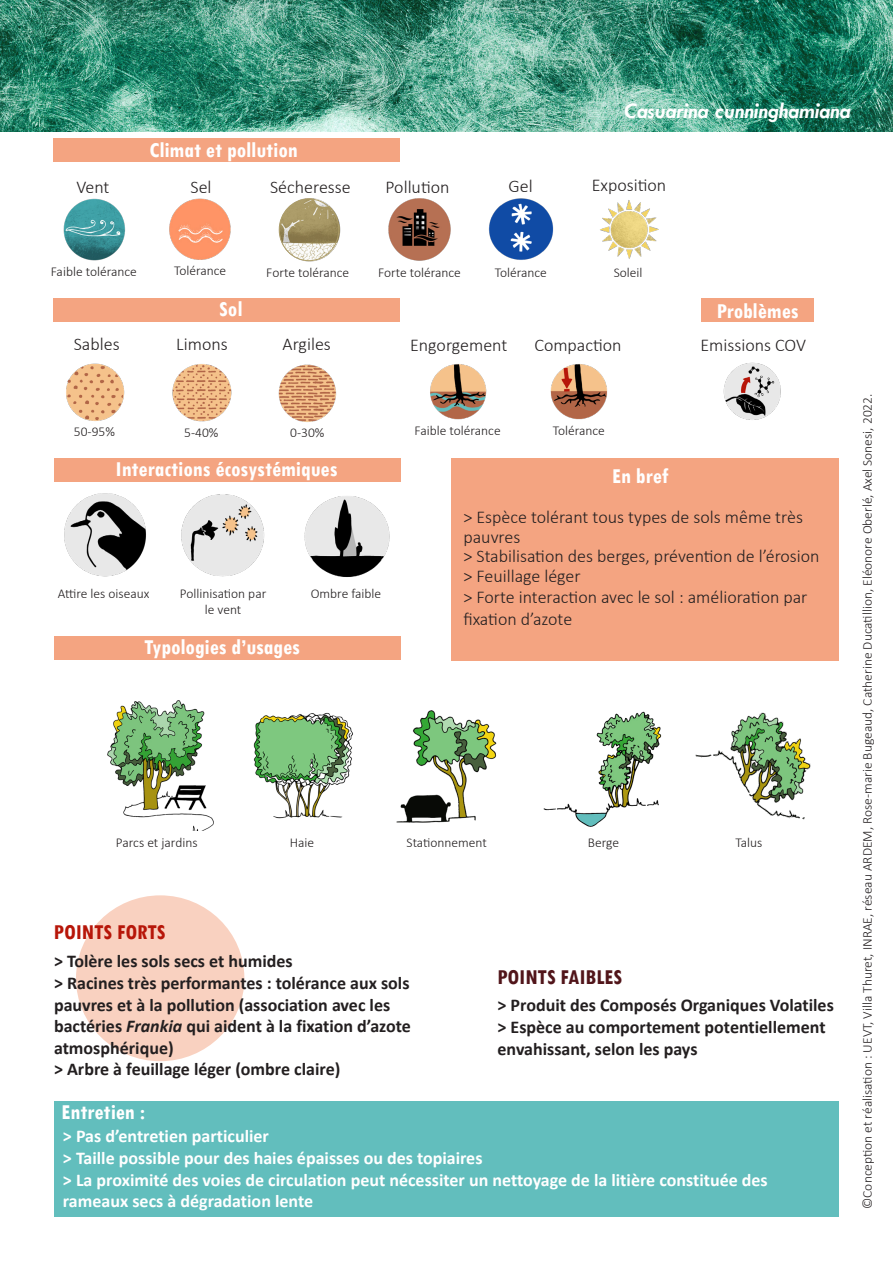
<style>
.page{position:relative;width:893px;height:1263px;background:#fff}
.page>*{position:absolute;margin:0;border:0;box-sizing:border-box;transform-origin:0 0}
.t1{font:700 condensed 22.5px "Tw Cen";color:#fff}
.t2{font:italic 700 22.5px "Tw Cen";color:#fff}
.t3{font:700 condensed 22.5px "Tw Cen";color:#51151a}
.t4{font:700 condensed 22.5px "Tw Cen";color:#b71609}
.t5{font:700 18px/21.6px "Calibri";color:#231f20}
.t6{font:300 18px/19.5px "Calibri";color:#231f20}
.t7{font:700 18px/21.6px "Calibri";color:#fff}
.t8{font:300 13.5px/16.2px "Calibri";color:#231f20;text-align:center}
.s1{font-style:italic}
</style>
<div class="page">
<img style="left:0;top:0;width:893px;height:131px">
<div style="left:54px;top:1101px;width:785px;height:115px;background:#62bebd"></div>
<div style="left:76px;top:895px;width:168px;height:166px;background:#f9d1c0;border-radius:50%"></div>
<div style="left:451px;top:458px;width:388px;height:203px;background:#f4a481"></div>
<div style="left:54px;top:298px;width:346px;height:24px;background:#f4a481"></div>
<div style="left:54px;top:138px;width:346px;height:24px;background:#f4a481"></div>
<div style="left:55px;top:636px;width:346px;height:23px;background:#f4a481"></div>
<div style="left:54px;top:458px;width:346px;height:24px;background:#f4a481"></div>
<div style="left:701px;top:298px;width:113px;height:24px;background:#f4a481"></div>
<img style="left:600px;top:200px;width:59px;height:59px">
<img style="left:278px;top:364px;width:59px;height:58px">
<img style="left:172px;top:364px;width:60px;height:58px">
<img style="left:181px;top:494px;width:84px;height:83px">
<img style="left:107px;top:700px;width:107px;height:131px">
<img style="left:723px;top:362px;width:58px;height:58px">
<img style="left:66px;top:363px;width:58px;height:58px">
<img style="left:550px;top:364px;width:58px;height:56px">
<img style="left:543px;top:711px;width:119px;height:116px">
<img style="left:396px;top:710px;width:101px;height:113px">
<img style="left:253px;top:712px;width:100px;height:107px">
<img style="left:63px;top:198px;width:63px;height:63px">
<img style="left:169px;top:198px;width:62px;height:62px">
<img style="left:388px;top:198px;width:63px;height:63px">
<img style="left:278px;top:198px;width:63px;height:63px">
<div style="left:279px;top:199px;width:60px;height:62px;border:1px solid #ad9d68;border-radius:50%"></div>
<img style="left:64px;top:493px;width:82px;height:84px">
<img style="left:695px;top:712px;width:116px;height:108px">
<img style="left:430px;top:364px;width:57px;height:56px">
<img style="left:304px;top:496px;width:86px;height:81px">
<img style="left:488px;top:198px;width:66px;height:62px">
<p class="t6" style="left:76px;top:177px;width:35px">Vent</p>
<h1 class="t1" style="left:149px;top:136px;width:150px">Climat et pollution</h1>
<p class="t2" style="left:624px;top:97px;width:228px">Casuarina cunninghamiana</p>
<p class="t6" style="left:191px;top:177px;width:23px">Sel</p>
<p class="t6" style="left:270px;top:177px;width:82px">Sécheresse</p>
<p class="t6" style="left:509px;top:176px;width:26px">Gel</p>
<p class="t6" style="left:592px;top:175px;width:76px">Exposition</p>
<p class="t6" style="left:386px;top:177px;width:65px">Pollution</p>
<p class="t8" style="left:51px;top:263px;width:88px">Faible tolérance</p>
<p class="t8" style="left:174px;top:263px;width:54px">Tolérance</p>
<p class="t8" style="left:495px;top:264px;width:54px">Tolérance</p>
<p class="t8" style="left:614px;top:264px;width:30px">Soleil</p>
<p class="t8" style="left:266px;top:264px;width:84px">Forte tolérance</p>
<p class="t8" style="left:378px;top:264px;width:84px">Forte tolérance</p>
<h1 class="t1" style="left:219px;top:296px;width:25px">Sol</h1>
<p class="t6" style="left:74px;top:334px;width:47px">Sables</p>
<p class="t6" style="left:534px;top:335px;width:89px">Compaction</p>
<p class="t6" style="left:176px;top:334px;width:53px">Limons</p>
<p class="t6" style="left:283px;top:334px;width:50px">Argiles</p>
<p class="t6" style="left:410px;top:335px;width:99px">Engorgement</p>
<p class="t8" style="left:74px;top:424px;width:43px">50-95%</p>
<p class="t8" style="left:184px;top:424px;width:36px">5-40%</p>
<p class="t8" style="left:290px;top:424px;width:36px">0-30%</p>
<h1 class="t1" style="left:116px;top:455px;width:223px">Interactions écosystémiques</h1>
<p class="t8" style="left:415px;top:423px;width:88px">Faible tolérance</p>
<p class="t8" style="left:553px;top:423px;width:54px">Tolérance</p>
<h1 class="t1" style="left:612px;top:463px;width:58px">En bref</h1>
<h1 class="t1" style="left:717px;top:297px;width:83px">Problèmes</h1>
<p class="t6" style="left:700px;top:335px;width:107px">Emissions COV</p>
<p class="t8" style="left:58px;top:585px;width:93px">Attire les oiseaux</p>
<p class="t8" style="left:180px;top:585px;width:88px">Pollinisation par le vent</p>
<h1 class="t1" style="left:144px;top:633px;width:157px">Typologies d’usages</h1>
<p class="t8" style="left:311px;top:585px;width:72px">Ombre faible</p>
<p class="t6" style="left:463px;top:507px;width:341px">&gt; Espèce tolérant tous types de sols même très pauvres</p>
<p class="t6" style="left:463px;top:546px;width:358px">&gt; Stabilisation des berges, prévention de l’érosion</p>
<p class="t6" style="left:463px;top:566px;width:119px">&gt; Feuillage léger</p>
<p class="t6" style="left:463px;top:586px;width:346px;line-height:21.6px">&gt; Forte interaction avec le sol : amélioration par fixation d’azote</p>
<p class="t8" style="left:116px;top:834px;width:83px">Parcs et jardins</p>
<h1 class="t4" style="left:54px;top:918px;width:113px">POINTS FORTS</h1>
<p class="t8" style="left:290px;top:834px;width:26px">Haie</p>
<p class="t8" style="left:407px;top:834px;width:82px">Stationnement</p>
<p class="t8" style="left:588px;top:834px;width:33px">Berge</p>
<p class="t8" style="left:735px;top:834px;width:29px">Talus</p>
<p class="t5" style="left:54px;top:950px;width:240px">&gt; Tolère les sols secs et humides</p>
<p class="t5" style="left:54px;top:972px;width:358px">&gt; Racines très performantes : tolérance aux sols pauvres et à la pollution (association avec les bactéries <span class="s1">Frankia</span> qui aident à la fixation d’azote atmosphérique)</p>
<p class="t5" style="left:54px;top:1058px;width:288px">&gt; Arbre à feuillage léger (ombre claire)</p>
<h1 class="t1" style="left:62px;top:1098px;width:85px">Entretien :</h1>
<h1 class="t3" style="left:497px;top:963px;width:126px">POINTS FAIBLES</h1>
<p class="t5" style="left:497px;top:994px;width:338px">&gt; Produit des Composés Organiques Volatiles</p>
<p class="t5" style="left:497px;top:1016px;width:330px">&gt; Espèce au comportement potentiellement envahissant, selon les pays</p>
<p class="t7" style="left:63px;top:1125px;width:208px">&gt; Pas d’entretien particulier</p>
<p class="t7" style="left:63px;top:1147px;width:421px">&gt; Taille possible pour des haies épaisses ou des topiaires</p>
<p class="t7" style="left:63px;top:1168px;width:706px">&gt; La proximité des voies de circulation peut nécessiter un nettoyage de la litière constituée des rameaux secs à dégradation lente</p>
<p class="t8" style="left:859px;top:1209px;width:817px;rotate:-90deg">©Conception et réalisation : UEVT, Villa Thuret, INRAE, réseau ARDEM, Rose-marie Bugeaud, Catherine Ducatillion, Eléonore Oberlé, Axel Sonesi, 2022.</p>
</div>
